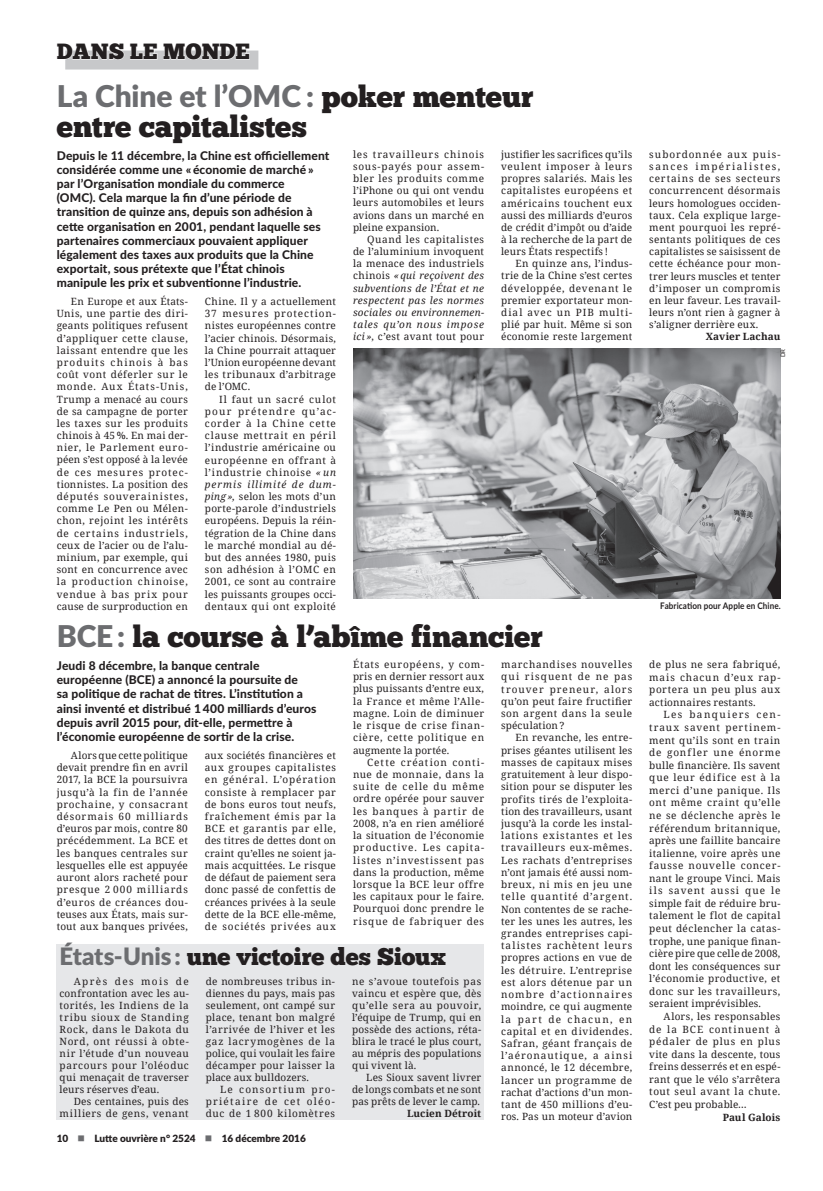
<style>
.page{position:relative;width:823px;height:1191px;background:#fff}
.page>*{position:absolute;margin:0;border:0;box-sizing:border-box;transform-origin:0 0}
.t1{font:30px "Chunk Five";letter-spacing:-.005em;color:#231f20}
.t2{font:900 30px "Lato";letter-spacing:-.005em;color:#6c6d70}
.t3{font:24px "Chunk Five";letter-spacing:-.005em;color:#231f20}
.t4{font:22px "Chunk Five";color:#231f20}
.t5{font:800 12px/14.2px "Lato";letter-spacing:.01em;color:#231f20}
.t6{font:10px/12.2px "Noto Serif";letter-spacing:.03em;color:#231f20;text-align:justify}
.t7{font:italic 10px/12.2px "Noto Serif";letter-spacing:.035em;color:#231f20;text-align:justify}
.t8{font:900 10px "Lato";color:#231f20}
.t9{font:700 10px "Noto Serif";letter-spacing:.01em;color:#231f20}
.t10{font:700 9px "Lato";letter-spacing:.01em;color:#231f20;scale:.9 1}
.t11{font:6px "Lato";color:#231f20}
.s1{font-family:"Chunk Five";font-weight:400;color:#231f20}
.s2{font-style:normal}
.s3{font-style:italic}
.s4{font-family:"Lato";font-weight:900;color:#6c6d70}
.s5{color:#6c6d70}
</style>
<div class="page">
<div style="left:65px;top:51px;width:193px;height:19px;background:#c7c8ca"></div>
<svg style="left:65px;top:50px;width:185px;height:10px"></svg>
<div style="left:57px;top:944px;width:427px;height:176px;background:#e6e7e9"></div>
<img style="left:353px;top:349px;width:427px;height:250px">
<h3 class="t4" style="left:57px;top:38px;width:194px">DANS LE MONDE</h3>
<h1 class="t2" style="left:57px;top:73px;width:478px">La Chine et l’OMC : <span class="s1">poker menteur</span></h1>
<h1 class="t1" style="left:57px;top:109px;width:251px">entre capitalistes</h1>
<p class="t5" style="left:57px;top:148px;width:274px">Depuis le 11 décembre, la Chine est officiellement considérée comme une « économie de marché » par l’Organisation mondiale du commerce<br>(OMC). Cela marque la fin d’une période de transition de quinze ans, depuis son adhésion à cette organisation en 2001, pendant laquelle ses partenaires commerciaux pouvaient appliquer légalement des taxes aux produits que la Chine exportait, sous prétexte que l’État chinois manipule les prix et subventionne l’industrie.</p>
<p class="t6" style="left:57px;top:295px;width:132px;text-indent:14px">En Europe et aux États-Unis, une partie des diri&shy;geants politiques refusent d’appliquer cette clause, laissant entendre que les produits chinois à bas coût vont déferler sur le monde. Aux États-Unis, Trump a menacé au cours de sa campagne de porter les taxes sur les produits chinois à 45 %. En mai der&shy;nier, le Parlement euro&shy;péen s’est opposé à la levée de ces mesures protec&shy;tionnistes. La position des députés souverainistes, comme Le Pen ou Mélen&shy;chon, rejoint les intérêts de certains industriels, ceux de l’acier ou de l’alu&shy;minium, par exemple, qui sont en concurrence avec la production chinoise, vendue à bas prix pour cause de surproduction en</p>
<p class="t6" style="left:205px;top:295px;width:132px">Chine. Il y a actuellement 37 mesures protection&shy;nistes européennes contre l’acier chinois. Désormais, la Chine pourrait attaquer l’Union européenne devant les tribunaux d’arbitrage de l’OMC.</p>
<p class="t6" style="left:501px;top:148px;width:132px">justifier les sacrifices qu’ils veulent imposer à leurs propres salariés. Mais les capitalistes européens et américains touchent eux aussi des milliards d’euros de crédit d’impôt ou d’aide à la recherche de la part de leurs États respectifs !</p>
<p class="t6" style="left:501px;top:257px;width:132px;text-indent:14px">En quinze ans, l’indus&shy;trie de la Chine s’est certes développée, devenant le premier exportateur mon&shy;dial avec un PIB multi&shy;plié par huit. Même si son économie reste largement</p>
<p class="t6" style="left:353px;top:148px;width:132px">les travailleurs chinois sous-payés pour assem&shy;bler les produits comme l’iPhone ou qui ont vendu leurs automobiles et leurs avions dans un marché en pleine expansion.</p>
<p class="t7" style="left:353px;top:233px;width:132px;text-indent:14px"><span class="s2">Quand les capitalistes de l’aluminium invoquent la menace des industriels chinois</span> « qui reçoivent des subventions de l’État et ne respectent pas les normes sociales ou environnemen&shy;tales qu’on nous impose ici »<span class="s2">, c’est avant tout pour</span></p>
<p class="t6" style="left:205px;top:392px;width:132px;text-indent:14px">Il faut un sacré culot pour prétendre qu’ac&shy;corder à la Chine cette clause mettrait en péril l’industrie américaine ou européenne en offrant à l’industrie chinoise <span class="s3">« un permis illimité de dum&shy;ping »,</span> selon les mots d’un porte-parole d’industriels européens. Depuis la réin&shy;tégration de la Chine dans le marché mondial au dé&shy;but des années 1980, puis son adhésion à l’OMC en 2001, ce sont au contraire les puissants groupes occi&shy;dentaux qui ont exploité</p>
<h1 class="t1" style="left:57px;top:619px;width:487px"><span class="s4">BCE :</span> la course à l’abîme financier</h1>
<p class="t5" style="left:57px;top:658px;width:261px">Jeudi 8 décembre, la banque centrale européenne (BCE) a annoncé la poursuite de<br>sa politique de rachat de titres. L’institution a ainsi inventé et distribué 1 400 milliards d’euros depuis avril 2015 pour, dit-elle, permettre à l’économie européenne de sortir de la crise.</p>
<p class="t6" style="left:57px;top:748px;width:132px;text-indent:14px">Alors que cette politique devait prendre fin en avril 2017, la BCE la poursuivra jusqu’à la fin de l’année prochaine, y consacrant désormais 60 milliards d’euros par mois, contre 80 précédemment. La BCE et les banques centrales sur lesquelles elle est appuyée auront alors racheté pour presque 2 000 milliards d’euros de créances dou&shy;teuses aux États, mais sur&shy;tout aux banques privées,</p>
<p class="t6" style="left:205px;top:749px;width:132px">aux sociétés financières et aux groupes capitalistes en général. L’opération consiste à remplacer par de bons euros tout neufs, fraîchement émis par la BCE et garantis par elle, des titres de dettes dont on craint qu’elles ne soient ja&shy;mais acquittées. Le risque de défaut de paiement sera donc passé de confettis de créances privées à la seule dette de la BCE elle-même, de sociétés privées aux</p>
<p class="t6" style="left:353px;top:658px;width:132px">États européens, y com&shy;pris en dernier ressort aux plus puissants d’entre eux, la France et même l’Alle&shy;magne. Loin de diminuer le risque de crise finan&shy;cière, cette politique en augmente la portée.</p>
<p class="t6" style="left:353px;top:755px;width:132px;text-indent:14px">Cette création conti&shy;nue de monnaie, dans la suite de celle du même ordre opérée pour sauver les banques à partir de 2008, n’a en rien amélioré la situation de l’économie productive. Les capita&shy;listes n’investissent pas dans la production, même lorsque la BCE leur offre les capitaux pour le faire.<br>Pourquoi donc prendre le risque de fabriquer des</p>
<p class="t6" style="left:501px;top:658px;width:132px">marchandises nouvelles qui risquent de ne pas trouver preneur, alors qu’on peut faire fructifier son argent dans la seule spéculation ?</p>
<p class="t6" style="left:501px;top:731px;width:132px;text-indent:14px">En revanche, les entre&shy;prises géantes utilisent les masses de capitaux mises gratuitement à leur dispo&shy;sition pour se disputer les profits tirés de l’exploita&shy;tion des travailleurs, usant jusqu’à la corde les instal&shy;lations existantes et les travailleurs eux-mêmes.<br>Les rachats d’entreprises n’ont jamais été aussi nom&shy;breux, ni mis en jeu une telle quantité d’argent.<br>Non contentes de se rache&shy;ter les unes les autres, les grandes entreprises capi&shy;talistes rachètent leurs propres actions en vue de les détruire. L’entreprise est alors détenue par un nombre d’actionnaires moindre, ce qui augmente la part de chacun, en capital et en dividendes.<br>Safran, géant français de l’aéronautique, a ainsi annoncé, le 12 décembre, lancer un programme de rachat d’actions d’un mon&shy;tant de 450 millions d’eu&shy;ros. Pas un moteur d’avion</p>
<h2 class="t3" style="left:60px;top:942px;width:388px"><span class="s4">États-Unis :</span> une victoire des Sioux</h2>
<p class="t6" style="left:60px;top:975px;width:131px;text-indent:14px">Après des mois de confrontation avec les au&shy;torités, les Indiens de la tribu sioux de Standing Rock, dans le Dakota du Nord, ont réussi à obte&shy;nir l’étude d’un nouveau parcours pour l’oléoduc qui menaçait de traverser leurs réserves d’eau.</p>
<p class="t6" style="left:60px;top:1095px;width:131px;text-align:right">Des centaines, puis des milliers de gens, venant</p>
<p class="t6" style="left:352px;top:975px;width:131px">ne s’avoue toutefois pas vaincu et espère que, dès qu’elle sera au pouvoir, l’équipe de Trump, qui en possède des actions, réta&shy;blira le tracé le plus court, au mépris des populations qui vivent là.</p>
<p class="t6" style="left:352px;top:1071px;width:131px;text-indent:14px">Les Sioux savent livrer de longs combats et ne sont pas prêts de lever le camp.</p>
<p class="t9" style="left:407px;top:1106px;width:76px">Lucien Détroit</p>
<p class="t6" style="left:206px;top:975px;width:131px">de nombreuses tribus in&shy;diennes du pays, mais pas seulement, ont campé sur place, tenant bon malgré l’arrivée de l’hiver et les gaz lacrymogènes de la police, qui voulait les faire décamper pour laisser la place aux bulldozers.</p>
<p class="t6" style="left:206px;top:1083px;width:131px;text-indent:14px">Le consortium pro&shy;priétaire de cet oléo&shy;duc de 1 800 kilomètres</p>
<p class="t8" style="left:57px;top:1131px;width:250px">10 <span class="s5">■</span> Lutte ouvrière n° 2524 <span class="s5">■</span> 16 décembre 2016</p>
<p class="t6" style="left:649px;top:148px;width:132px">subordonnée aux puis&shy;sances impérialistes, certains de ses secteurs concurrencent désormais leurs homologues occiden&shy;taux. Cela explique large&shy;ment pourquoi les repré&shy;sentants politiques de ces capitalistes se saisissent de cette échéance pour mon&shy;trer leurs muscles et tenter d’imposer un compromis en leur faveur. Les travail&shy;leurs n’ont rien à gagner à s’aligner derrière eux.</p>
<p class="t9" style="left:705px;top:330px;width:76px">Xavier Lachau</p>
<p class="t11" style="left:778px;top:357px;width:10px;rotate:-90deg">DR</p>
<p class="t10" style="left:660px;top:599px;width:135px">Fabrication pour Apple en Chine.</p>
<p class="t6" style="left:649px;top:658px;width:132px;line-height:12.6px">de plus ne sera fabriqué, mais chacun d’eux rap&shy;portera un peu plus aux actionnaires restants.</p>
<p class="t6" style="left:649px;top:708px;width:132px;line-height:12.6px;text-indent:14px">Les banquiers cen&shy;traux savent pertinem&shy;ment qu’ils sont en train de gonfler une énorme bulle financière. Ils savent que leur édifice est à la merci d’une panique. Ils ont même craint qu’elle ne se déclenche après le référendum britannique, après une faillite bancaire italienne, voire après une fausse nouvelle concer&shy;nant le groupe Vinci. Mais ils savent aussi que le simple fait de réduire bru&shy;talement le flot de capital peut déclencher la catas&shy;trophe, une panique finan&shy;cière pire que celle de 2008, dont les conséquences sur l’économie productive, et donc sur les travailleurs, seraient imprévisibles.</p>
<p class="t6" style="left:649px;top:1009px;width:132px;line-height:12.6px;text-indent:14px">Alors, les responsables de la BCE continuent à pédaler de plus en plus vite dans la descente, tous freins desserrés et en espé&shy;rant que le vélo s’arrêtera tout seul avant la chute.<br>C’est peu probable…</p>
<p class="t9" style="left:722px;top:1109px;width:59px">Paul Galois</p>
</div>
